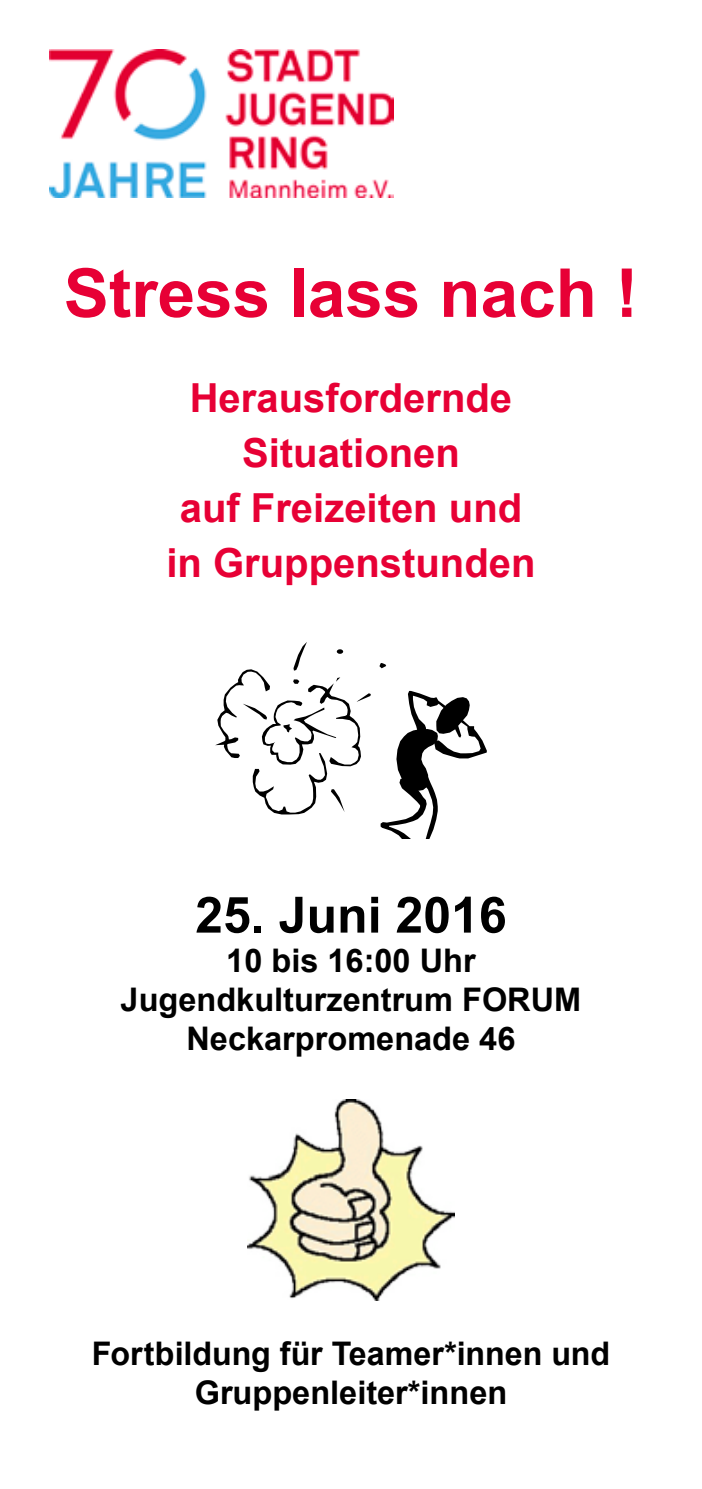
<style>
.page{position:relative;width:702px;height:1489px;background:#fff}
.page>*{position:absolute;margin:0;border:0;box-sizing:border-box;transform-origin:0 0}
.t1{font:700 67.5px "Arial";color:#e70035}
.t2{font:700 50px "Arial";color:#000}
.t3{font:700 40px/55px "Arial";color:#e70035;text-align:center}
.t4{font:700 32.5px/39px "Arial";color:#000;text-align:center}
</style>
<div class="page">
<img style="left:247px;top:1099px;width:208px;height:201px">
<svg style="left:380px;top:691px;width:107px;height:148px"></svg>
<svg style="left:379px;top:663px;width:7px;height:5px"></svg>
<svg style="left:215px;top:642px;width:156px;height:172px"></svg>
<img style="left:50px;top:50px;width:343px;height:148px">
<h1 class="t1" style="left:64px;top:248px;width:576px">Stress lass nach !</h1>
<p class="t3" style="left:166px;top:371px;width:370px">Herausfordernde<br>Situationen<br>auf Freizeiten und in Gruppenstunden</p>
<h2 class="t2" style="left:195px;top:881px;width:313px">25. Juni 2016</h2>
<p class="t4" style="left:121px;top:941px;width:462px">10 bis 16:00 Uhr<br>Jugendkulturzentrum FORUM<br>Neckarpromenade 46</p>
<p class="t4" style="left:92px;top:1334px;width:520px">Fortbildung für Teamer*innen und<br>Gruppenleiter*innen</p>
</div>
